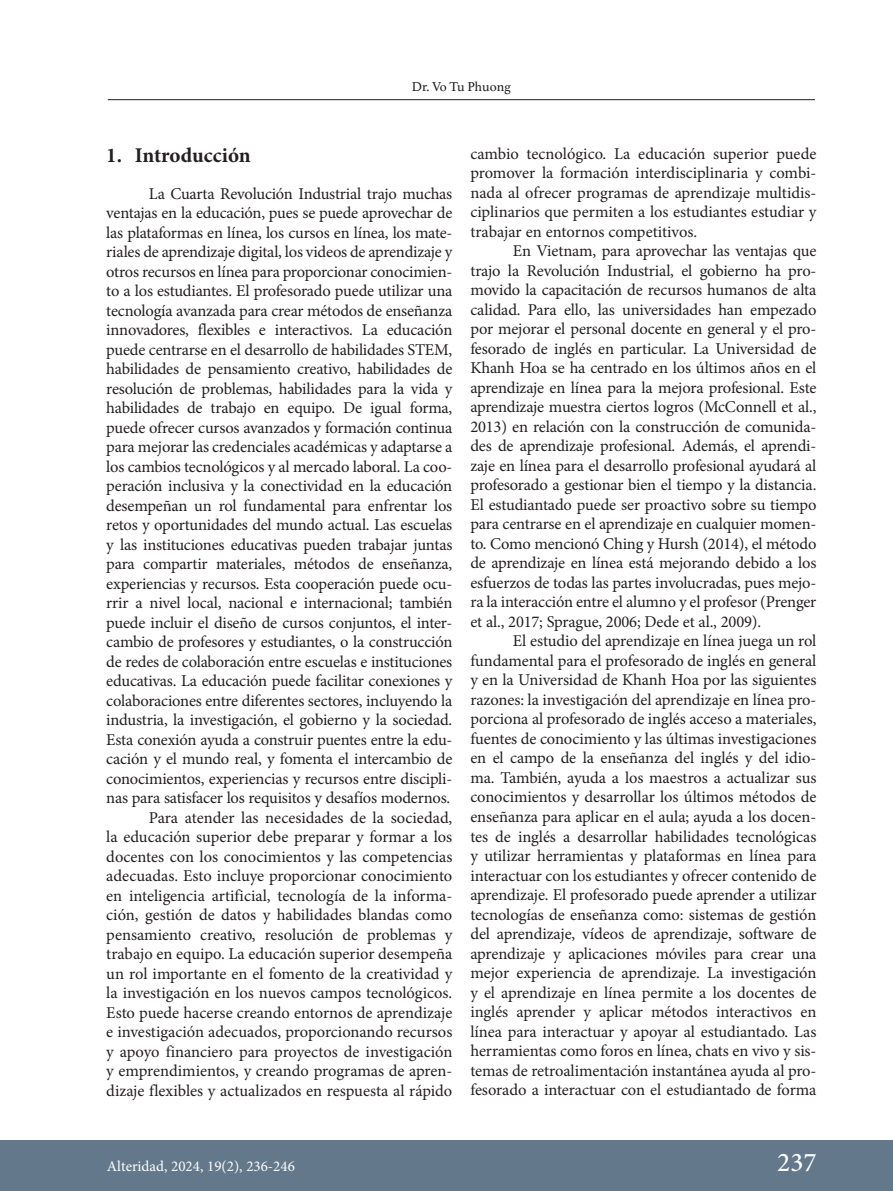
<style>
.page{position:relative;width:893px;height:1191px;background:#fff}
.page>*{position:absolute;margin:0;border:0;box-sizing:border-box;transform-origin:0 0}
.t1{font:500 27px "Minion Pro";color:#fff}
._1_ok{font:700 21px "Minion Pro";color:#231f20}
.Párrafo{font:16.5px/19.5px "Minion Pro";letter-spacing:-.01em;color:#231f20;text-align:justify}
.t2{font:15px "Minion Pro";color:#fff}
.t3{font:13.5px "Athelas";letter-spacing:-.005em;color:#231f20}
</style>
<div class="page">
<hr style="left:108px;top:99px;width:707px;height:1px;background:#231f20">
<div style="left:1px;top:1140px;width:892px;height:51px;background:#63798b"></div>
<p class="t3" style="left:412px;top:76px;width:101px">Dr. Vo Tu Phuong</p>
<p class="_1_ok" style="left:106px;top:140px;width:146px">1. Introducción</p>
<p class="Párrafo" style="left:106px;top:184px;width:348px;text-indent:43px">La Cuarta Revolución Industrial trajo muchas ventajas en la educación, pues se puede aprovechar de las plataformas en línea, los cursos en línea, los mate&shy;riales de aprendizaje digital, los videos de aprendizaje y otros recursos en línea para proporcionar conocimien&shy;to a los estudiantes. El profesorado puede utilizar una tecnología avanzada para crear métodos de enseñanza innovadores, flexibles e interactivos. La educación puede centrarse en el desarrollo de habilidades STEM, habilidades de pensamiento creativo, habilidades de resolución de problemas, habilidades para la vida y habilidades de trabajo en equipo. De igual forma, puede ofrecer cursos avanzados y formación continua para mejorar las credenciales académicas y adaptarse a los cambios tecnológicos y al mercado laboral. La coo&shy;peración inclusiva y la conectividad en la educación desempeñan un rol fundamental para enfrentar los retos y oportunidades del mundo actual. Las escuelas y las instituciones educativas pueden trabajar juntas para compartir materiales, métodos de enseñanza, experiencias y recursos. Esta cooperación puede ocu&shy;rrir a nivel local, nacional e internacional; también puede incluir el diseño de cursos conjuntos, el inter&shy;cambio de profesores y estudiantes, o la construcción de redes de colaboración entre escuelas e instituciones educativas. La educación puede facilitar conexiones y colaboraciones entre diferentes sectores, incluyendo la industria, la investigación, el gobierno y la sociedad.<br>Esta conexión ayuda a construir puentes entre la edu&shy;cación y el mundo real, y fomenta el intercambio de conocimientos, experiencias y recursos entre discipli&shy;nas para satisfacer los requisitos y desafíos modernos.</p>
<p class="Párrafo" style="left:106px;top:808px;width:348px;text-indent:43px">Para atender las necesidades de la sociedad, la educación superior debe preparar y formar a los docentes con los conocimientos y las competencias adecuadas. Esto incluye proporcionar conocimiento en inteligencia artificial, tecnología de la informa&shy;ción, gestión de datos y habilidades blandas como pensamiento creativo, resolución de problemas y trabajo en equipo. La educación superior desempeña un rol importante en el fomento de la creatividad y la investigación en los nuevos campos tecnológicos.<br>Esto puede hacerse creando entornos de aprendizaje e investigación adecuados, proporcionando recursos y apoyo financiero para proyectos de investigación y emprendimientos, y creando programas de apren&shy;dizaje flexibles y actualizados en respuesta al rápido</p>
<p class="Párrafo" style="left:470px;top:144px;width:348px">cambio tecnológico. La educación superior puede promover la formación interdisciplinaria y combi&shy;nada al ofrecer programas de aprendizaje multidis&shy;ciplinarios que permiten a los estudiantes estudiar y trabajar en entornos competitivos.</p>
<p class="Párrafo" style="left:470px;top:241px;width:348px;text-indent:43px">En Vietnam, para aprovechar las ventajas que trajo la Revolución Industrial, el gobierno ha pro&shy;movido la capacitación de recursos humanos de alta calidad. Para ello, las universidades han empezado por mejorar el personal docente en general y el pro&shy;fesorado de inglés en particular. La Universidad de Khanh Hoa se ha centrado en los últimos años en el aprendizaje en línea para la mejora profesional. Este aprendizaje muestra ciertos logros (McConnell et al., 2013) en relación con la construcción de comunida&shy;des de aprendizaje profesional. Además, el aprendi&shy;zaje en línea para el desarrollo profesional ayudará al profesorado a gestionar bien el tiempo y la distancia.<br>El estudiantado puede ser proactivo sobre su tiempo para centrarse en el aprendizaje en cualquier momen&shy;to. Como mencionó Ching y Hursh (2014), el método de aprendizaje en línea está mejorando debido a los esfuerzos de todas las partes involucradas, pues mejo&shy;ra la interacción entre el alumno y el profesor (Prenger et al., 2017; Sprague, 2006; Dede et al., 2009).</p>
<p class="Párrafo" style="left:470px;top:631px;width:348px;text-indent:43px">El estudio del aprendizaje en línea juega un rol fundamental para el profesorado de inglés en general y en la Universidad de Khanh Hoa por las siguientes razones: la investigación del aprendizaje en línea pro&shy;porciona al profesorado de inglés acceso a materiales, fuentes de conocimiento y las últimas investigaciones en el campo de la enseñanza del inglés y del idio&shy;ma. También, ayuda a los maestros a actualizar sus conocimientos y desarrollar los últimos métodos de enseñanza para aplicar en el aula; ayuda a los docen&shy;tes de inglés a desarrollar habilidades tecnológicas y utilizar herramientas y plataformas en línea para interactuar con los estudiantes y ofrecer contenido de aprendizaje. El profesorado puede aprender a utilizar tecnologías de enseñanza como: sistemas de gestión del aprendizaje, vídeos de aprendizaje, software de aprendizaje y aplicaciones móviles para crear una mejor experiencia de aprendizaje. La investigación y el aprendizaje en línea permite a los docentes de inglés aprender y aplicar métodos interactivos en línea para interactuar y apoyar al estudiantado. Las herramientas como foros en línea, chats en vivo y sis&shy;temas de retroalimentación instantánea ayuda al pro&shy;fesorado a interactuar con el estudiantado de forma</p>
<p class="t2" style="left:107px;top:1156px;width:189px">Alteridad, 2024, 19(2), 236-246</p>
<h1 class="t1" style="left:777px;top:1144px;width:41px">237</h1>
</div>
